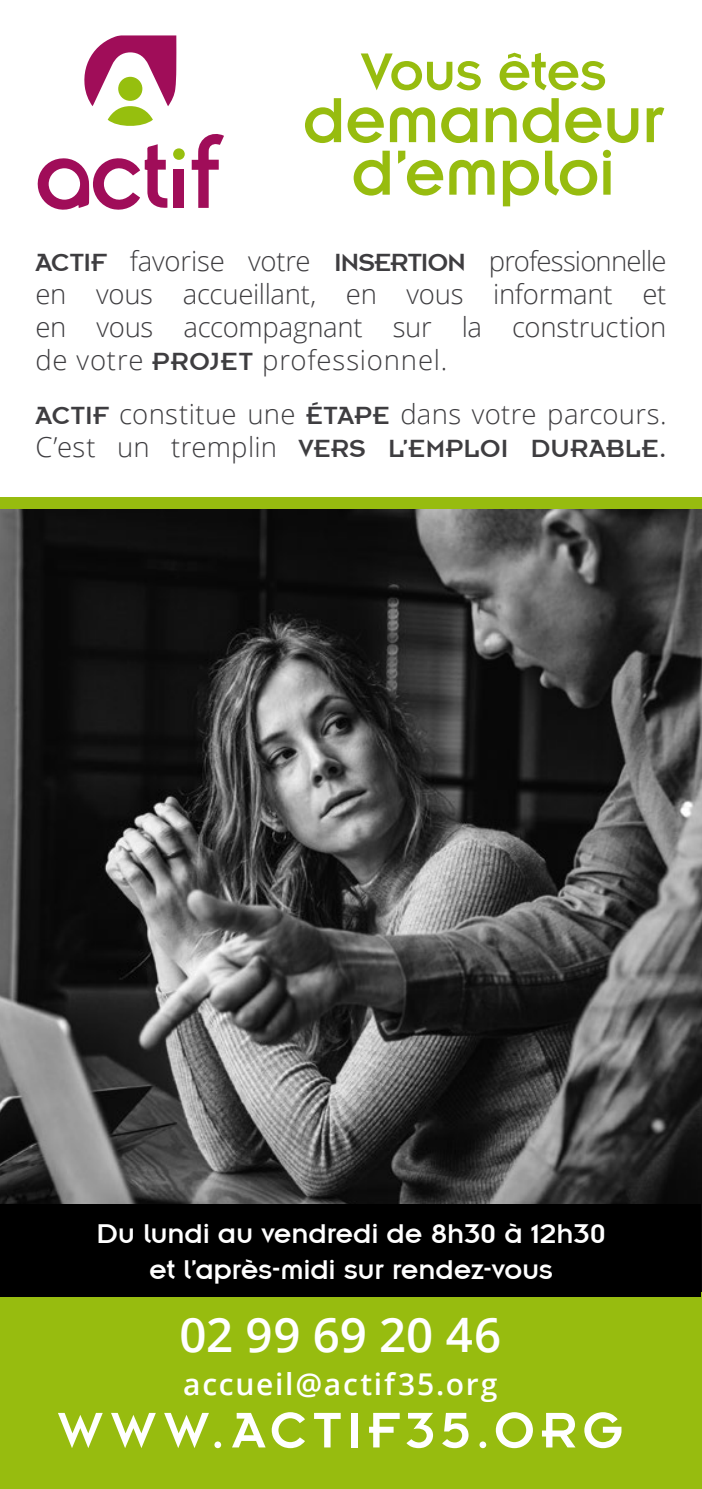
<style>
.page{position:relative;width:702px;height:1489px;background:#fff}
.page>*{position:absolute;margin:0;border:0;box-sizing:border-box;transform-origin:0 0}
.t1{font:70px/52.5px "Insignia";letter-spacing:-.01em;color:#97bc0f;text-align:center}
.t2{font:57.5px "Insignia";letter-spacing:-.015em;color:#97bc0f}
.t3{font:55px "Insignia";letter-spacing:.115em;color:#fff}
.t4{font:600 47.5px "Open Sans";color:#fff}
.t5{font:30px/36px "Insignia";letter-spacing:-.01em;color:#fff;text-align:center}
.t6{font:600 30px "Open Sans";letter-spacing:.06em;color:#fff}
.t7{font:300 27.5px/33px "Open Sans";letter-spacing:.01em;color:#3e3d40;text-align:justify}
.t8{font:27.5px "Insignia";letter-spacing:.015em;color:#3e3d40}
.s1{font-family:"Insignia";font-weight:400}
.s2{font-family:"Open Sans";font-weight:300}
</style>
<div class="page">
<div style="left:0;top:1292px;width:702px;height:196px;background:#97bc0f"></div>
<div style="left:0;top:497px;width:702px;height:35px;background:#97bc0f"></div>
<img style="left:0;top:509px;width:702px;height:782px">
<div style="left:0;top:1204px;width:700px;height:92px;background:#000"></div>
<svg style="left:192px;top:134px;width:32px;height:74px"></svg>
<svg style="left:37px;top:144px;width:130px;height:66px"></svg>
<svg style="left:84px;top:35px;width:92px;height:91px"></svg>
<div style="left:118px;top:77px;width:24px;height:24px;background:#96bf0e;border-radius:50%"></div>
<div style="left:174px;top:170px;width:10px;height:38px;background:#a10e59"></div>
<div style="left:173px;top:148px;width:12px;height:12px;background:#97bf0e;border-radius:50%"></div>
<h2 class="t2" style="left:361px;top:42px;width:247px">Vous êtes</h2>
<h1 class="t1" style="left:303px;top:94px;width:363px">demandeur d’emploi</h1>
<p class="t7" style="left:35px;top:244px;width:632px"><span class="s1">ACTIF</span> favorise votre <span class="s1">INSERTION</span> professionnelle en vous accueillant, en vous informant et en vous accompagnant sur la construction de votre <span class="s1">PROJET</span> professionnel.</p>
<p class="t7" style="left:35px;top:397px;width:632px"><span class="s1">ACTIF</span> constitue une <span class="s1">ÉTAPE</span> dans votre parcours.</p>
<p class="t8" style="left:35px;top:434px;width:632px"><span class="s2">C’est un tremplin</span> VERS L’EMPLOI DURABLE.</p>
<p class="t5" style="left:96px;top:1214px;width:511px">Du lundi au vendredi de 8h30 à 12h30 et l’après-midi sur rendez-vous</p>
<h3 class="t4" style="left:179px;top:1302px;width:323px">02 99 69 20 46</h3>
<p class="t6" style="left:183px;top:1363px;width:316px">accueil@actif35.org</p>
<h3 class="t3" style="left:57px;top:1401px;width:567px">WWW.ACTIF35.ORG</h3>
</div>
